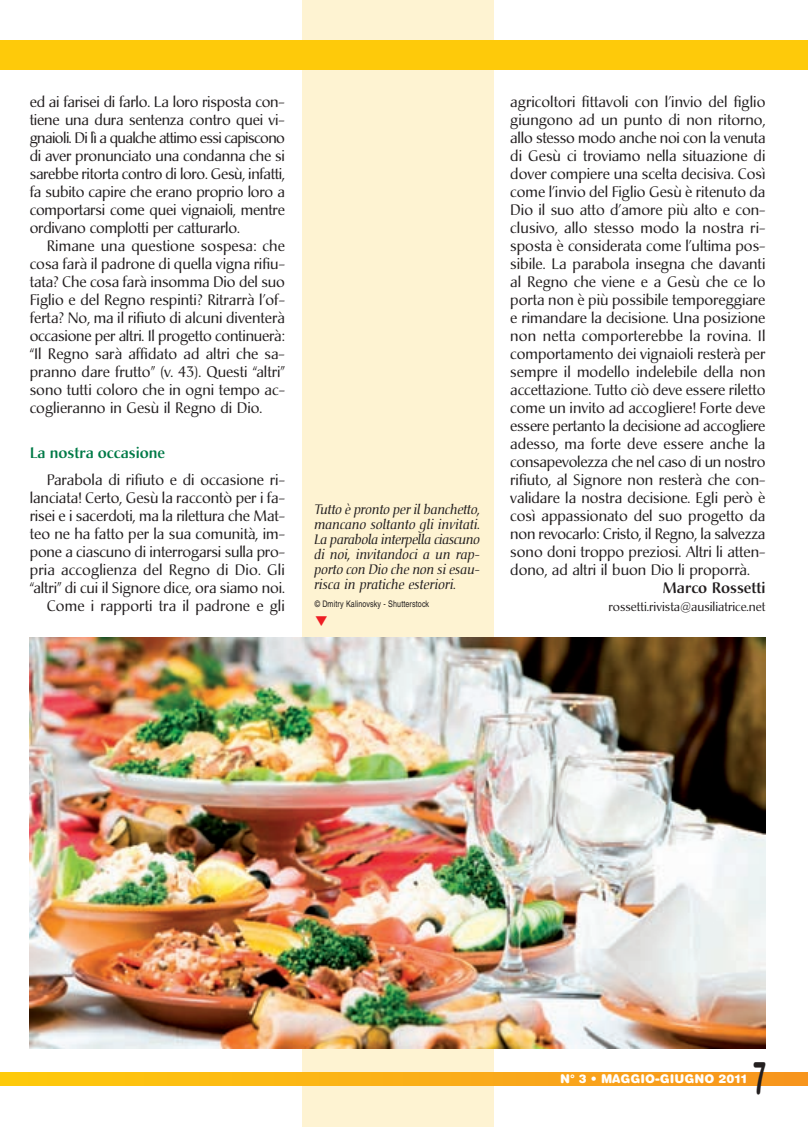
<style>
.page{position:relative;width:808px;height:1127px;background:#fff}
.page>*{position:absolute;margin:0;border:0;box-sizing:border-box;transform-origin:0 0}
.t1{font:700 condensed 45px "Helvetica Rounded";color:#231f20;scale:.6 1}
.t2{font:15px/18px "Christiana";color:#231f20;text-align:justify}
.t3{font:500 15px "Christiana";color:#017a47}
.t4{font:500 15px "Christiana";color:#231f20}
.t5{font:italic 13.5px/15px "Christiana";color:#231f20;text-align:justify}
.t6{font:12.3px "Christiana";color:#231f20}
.t7{font:900 12px "Helvetica Rounded";color:#fff}
.t8{font:condensed 9px "Helvetica";letter-spacing:.01em;color:#231f20}
</style>
<div class="page">
<div style="left:302px;top:0;width:191px;height:1127px;background:#fef3d2"></div>
<svg style="left:1px;top:1073px;width:807px;height:12px;background:#faaf16"></svg>
<div style="left:0;top:40px;width:808px;height:30px;background:#feca0a"></div>
<svg style="left:0;top:1073px;width:1px;height:12px"></svg>
<img style="left:30px;top:638px;width:735px;height:410px">
<p class="t2" style="left:30px;top:95px;width:257px">ed ai farisei di farlo. La loro risposta con&shy;tiene una dura sentenza contro quei vi&shy;gnaioli. Di lì a qualche attimo essi capiscono di aver pronunciato una condanna che si sarebbe ritorta contro di loro. Gesù, infatti, fa subito capire che erano proprio loro a comportarsi come quei vignaioli, mentre ordivano complotti per catturarlo.</p>
<p class="t2" style="left:30px;top:239px;width:257px;text-indent:17px">Rimane una questione sospesa: che cosa farà il padrone di quella vigna rifiu&shy;tata? Che cosa farà insomma Dio del suo Figlio e del Regno respinti? Ritrarrà l’of&shy;ferta? No, ma il rifiuto di alcuni diventerà occasione per altri. Il progetto continuerà: “Il Regno sarà affidato ad altri che sa&shy;pranno dare frutto” (v. 43). Questi “altri” sono tutti coloro che in ogni tempo ac&shy;coglieranno in Gesù il Regno di Dio.</p>
<p class="t3" style="left:30px;top:447px;width:137px">La nostra occasione</p>
<p class="t2" style="left:30px;top:473px;width:257px;text-align:right">Parabola di rifiuto e di occasione ri&shy;lanciata! Certo, Gesù la raccontò per i fa&shy;risei e i sacerdoti, ma la rilettura che Mat&shy;teo ne ha fatto per la sua comunità, im&shy;pone a ciascuno di interrogarsi sulla pro&shy;pria accoglienza del Regno di Dio. Gli “altri” di cui il Signore dice, ora siamo noi.<br>Come i rapporti tra il padrone e gli</p>
<p class="t5" style="left:315px;top:503px;width:167px">Tutto è pronto per il banchetto, mancano soltanto gli invitati.<br>La parabola interpella ciascuno di noi, invitandoci a un rap&shy;porto con Dio che non si esau&shy;risca in pratiche esteriori.</p>
<p class="t8" style="left:315px;top:600px;width:116px">© Dmitry Kalinovsky - Shutterstock</p>
<p class="t2" style="left:510px;top:95px;width:257px">agricoltori fittavoli con l’invio del figlio giungono ad un punto di non ritorno, allo stesso modo anche noi con la venuta di Gesù ci troviamo nella situazione di dover compiere una scelta decisiva. Così come l’invio del Figlio Gesù è ritenuto da Dio il suo atto d’amore più alto e con&shy;clusivo, allo stesso modo la nostra ri&shy;sposta è considerata come l’ultima pos&shy;sibile. La parabola insegna che davanti al Regno che viene e a Gesù che ce lo porta non è più possibile temporeggiare e rimandare la decisione. Una posizione non netta comporterebbe la rovina. Il comportamento dei vignaioli resterà per sempre il modello indelebile della non accettazione. Tutto ciò deve essere riletto come un invito ad accogliere! Forte deve essere pertanto la decisione ad accogliere adesso, ma forte deve essere anche la consapevolezza che nel caso di un nostro rifiuto, al Signore non resterà che con&shy;validare la nostra decisione. Egli però è così appassionato del suo progetto da non revocarlo: Cristo, il Regno, la salvezza sono doni troppo preziosi. Altri li atten&shy;dono, ad altri il buon Dio li proporrà.</p>
<p class="t4" style="left:663px;top:582px;width:104px">Marco Rossetti</p>
<p class="t6" style="left:608px;top:602px;width:158px">rossetti.rivista@ausiliatrice.net</p>
<p class="t7" style="left:560px;top:1074px;width:188px">N° 3 • MAGGIO-GIUGNO 2011</p>
<h1 class="t1" style="left:753px;top:1061px;width:21px">7</h1>
</div>
